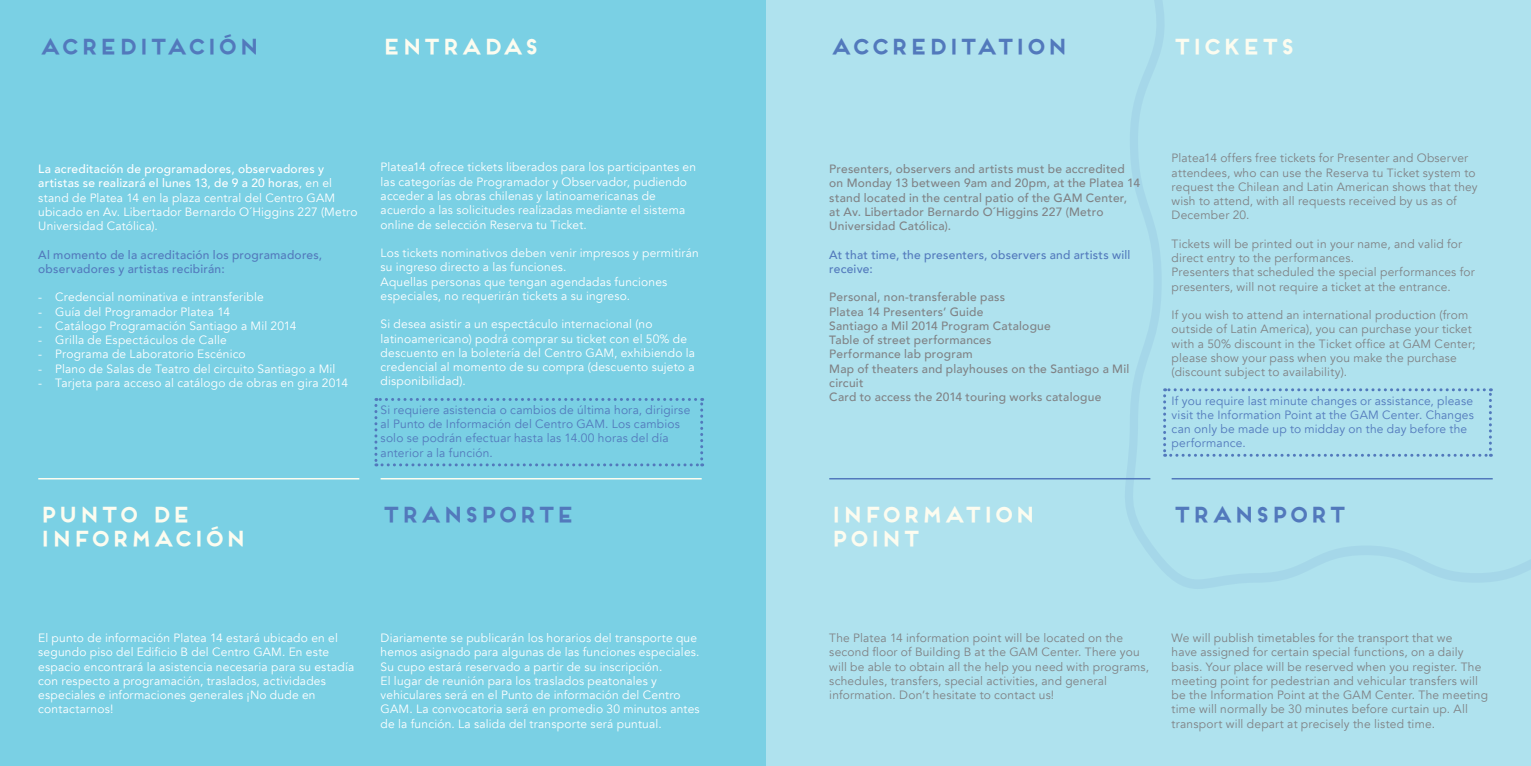
<style>
.page{position:relative;width:1531px;height:766px;background:#fff}
.page>*{position:absolute;margin:0;border:0;box-sizing:border-box;transform-origin:0 0}
.t1{font:700 21px "Frontage";letter-spacing:-.055em;color:#fcfcf0}
.t2{font:700 21px "Frontage";letter-spacing:-.05em;color:#5279bc}
.t3{font:12px/14.2px "Avenir";letter-spacing:.015em;color:#fff}
.t4{font:12px/14.2px "Avenir";letter-spacing:.015em;color:#808285}
.t5{font:500 12px/14.2px "Avenir";letter-spacing:.02em;color:#808285}
.t6{font:12px/14.2px "Avenir";letter-spacing:.015em;color:#5279bc}
.t7{font:500 12px/14.2px "Avenir";letter-spacing:.02em;color:#5279bc}
.s1{font-weight:500}
</style>
<div class="page">
<div style="left:0;top:0;width:765px;height:765px;background:#7ad0e4"></div>
<div style="left:765px;top:0;width:766px;height:765px;background:#afe2ee"></div>
<svg style="left:1106px;top:0;width:425px;height:589px"></svg>
<hr style="left:38px;top:478px;width:321px;height:1px;background:#fcfcf0">
<hr style="left:381px;top:478px;width:321px;height:1px;background:#fcfcf0">
<hr style="left:829px;top:478px;width:321px;height:1px;background:#5279bc">
<hr style="left:1171px;top:478px;width:321px;height:1px;background:#5279bc">
<svg style="left:374px;top:398px;width:329px;height:68px"></svg>
<svg style="left:1163px;top:388px;width:329px;height:68px"></svg>
<h1 class="t2" style="left:38px;top:34px;width:223px">ACREDITACIÓN</h1>
<h1 class="t1" style="left:381px;top:34px;width:160px">ENTRADAS</h1>
<p class="t3" style="left:38px;top:162px;width:321px"><span class="s1">La acreditación de programadores, observadores y artistas se realizará el lunes 13, de 9 a 20 horas</span>, en el stand de Platea 14 en la plaza central del Centro GAM ubicado en Av. Libertador Bernardo O´Higgins 227 (Metro Universidad Católica).</p>
<p class="t7" style="left:38px;top:246px;width:285px">Al momento de la acreditación los programadores, observadores y artistas recibirán:</p>
<p class="t3" style="left:38px;top:290px;width:227px">- Credencial nominativa e intransferible</p>
<p class="t3" style="left:38px;top:304px;width:193px">- Guía del Programador Platea 14</p>
<p class="t3" style="left:38px;top:319px;width:260px">- Catálogo Programación Santiago a Mil 2014</p>
<p class="t3" style="left:38px;top:333px;width:190px">- Grilla de Espectáculos de Calle</p>
<p class="t3" style="left:38px;top:347px;width:209px">- Programa de Laboratorio Escénico</p>
<p class="t3" style="left:38px;top:361px;width:299px">- Plano de Salas de Teatro del circuito Santiago a Mil</p>
<p class="t3" style="left:38px;top:376px;width:311px">- Tarjeta para acceso al catálogo de obras en gira 2014</p>
<p class="t3" style="left:381px;top:160px;width:317px">Platea14 ofrece tickets liberados para los participantes en las categorías de Programador y Observador, pudiendo acceder a las obras chilenas y latinoamericanas de acuerdo a las solicitudes realizadas mediante el sistema online de selección Reserva tu Ticket.</p>
<p class="t3" style="left:381px;top:246px;width:320px">Los tickets nominativos deben venir impresos y permitirán su ingreso directo a las funciones.<br>Aquellas personas que tengan agendadas funciones especiales, no requerirán tickets a su ingreso.</p>
<p class="t3" style="left:381px;top:317px;width:316px">Si desea asistir a un espectáculo internacional (no latinoamericano) podrá comprar su ticket con el 50% de descuento en la boletería del Centro GAM, exhibiendo la credencial al momento de su compra (descuento sujeto a disponibilidad).</p>
<p class="t6" style="left:381px;top:402px;width:311px">Si requiere asistencia o cambios de última hora, dirigirse al Punto de Información del Centro GAM. Los cambios solo se podrán efectuar hasta las 14.00 horas del día anterior a la función.</p>
<h1 class="t1" style="left:38px;top:501px;width:154px">PUNTO DE</h1>
<h1 class="t2" style="left:381px;top:501px;width:196px">TRANSPORTE</h1>
<h1 class="t1" style="left:38px;top:525px;width:210px">INFORMACIÓN</h1>
<p class="t3" style="left:38px;top:631px;width:318px">El punto de información Platea 14 estará ubicado en el segundo piso del Edificio B del Centro GAM. En este espacio encontrará la asistencia necesaria para su estadía con respecto a programación, traslados, actividades especiales e informaciones generales ¡No dude en contactarnos!</p>
<p class="t3" style="left:381px;top:631px;width:320px">Diariamente se publicarán los horarios del transporte que hemos asignado para algunas de las funciones especiales.<br>Su cupo estará reservado a partir de su inscripción.<br>El lugar de reunión para los traslados peatonales y vehiculares será en el Punto de información del Centro GAM. La convocatoria será en promedio 30 minutos antes de la función. La salida del transporte será puntual.</p>
<h1 class="t2" style="left:829px;top:34px;width:240px">ACCREDITATION</h1>
<h1 class="t1" style="left:1171px;top:34px;width:125px">TICKETS</h1>
<p class="t5" style="left:829px;top:161px;width:312px">Presenters, observers and artists must be accredited on Monday 13 between 9am and 20pm, at the Platea 14 stand located in the central patio of the GAM Center, at Av. Libertador Bernardo O´Higgins 227 (Metro Universidad Católica).</p>
<p class="t7" style="left:829px;top:246px;width:302px">At that time, the presenters, observers and artists will receive:</p>
<p class="t5" style="left:829px;top:289px;width:301px">Personal, non-transferable pass<br>Platea 14 Presenters’ Guide<br>Santiago a Mil 2014 Program Catalogue<br>Table of street performances<br>Performance lab program<br>Map of theaters and playhouses on the Santiago a Mil circuit<br>Card to access the 2014 touring works catalogue</p>
<p class="t4" style="left:1171px;top:151px;width:308px">Platea14 offers free tickets for Presenter and Observer attendees, who can use the Reserva tu Ticket system to request the Chilean and Latin American shows that they wish to attend, with all requests received by us as of December 20.</p>
<p class="t4" style="left:1171px;top:237px;width:304px">Tickets will be printed out in your name, and valid for direct entry to the performances.<br>Presenters that scheduled the special performances for presenters, will not require a ticket at the entrance.</p>
<p class="t4" style="left:1171px;top:308px;width:305px">If you wish to attend an international production (from outside of Latin America), you can purchase your ticket with a 50% discount in the Ticket office at GAM Center; please show your pass when you make the purchase (discount subject to availability).</p>
<p class="t6" style="left:1171px;top:393px;width:304px">If you require last minute changes or assistance, please visit the Information Point at the GAM Center. Changes can only be made up to midday on the day before the performance.</p>
<h1 class="t1" style="left:829px;top:501px;width:208px">INFORMATION</h1>
<h1 class="t2" style="left:1171px;top:501px;width:177px">TRANSPORT</h1>
<h1 class="t1" style="left:829px;top:525px;width:93px">POINT</h1>
<p class="t4" style="left:829px;top:631px;width:321px">The Platea 14 information point will be located on the second floor of Building B at the GAM Center. There you will be able to obtain all the help you need with programs, schedules, transfers, special activities, and general information. Don’t hesitate to contact us!</p>
<p class="t4" style="left:1171px;top:631px;width:318px">We will publish timetables for the transport that we<br>have assigned for certain special functions, on a daily basis. Your place will be reserved when you register. The meeting point for pedestrian and vehicular transfers will be the Information Point at the GAM Center. The meeting time will normally be 30 minutes before curtain up. All transport will depart at precisely the listed time.</p>
</div>
